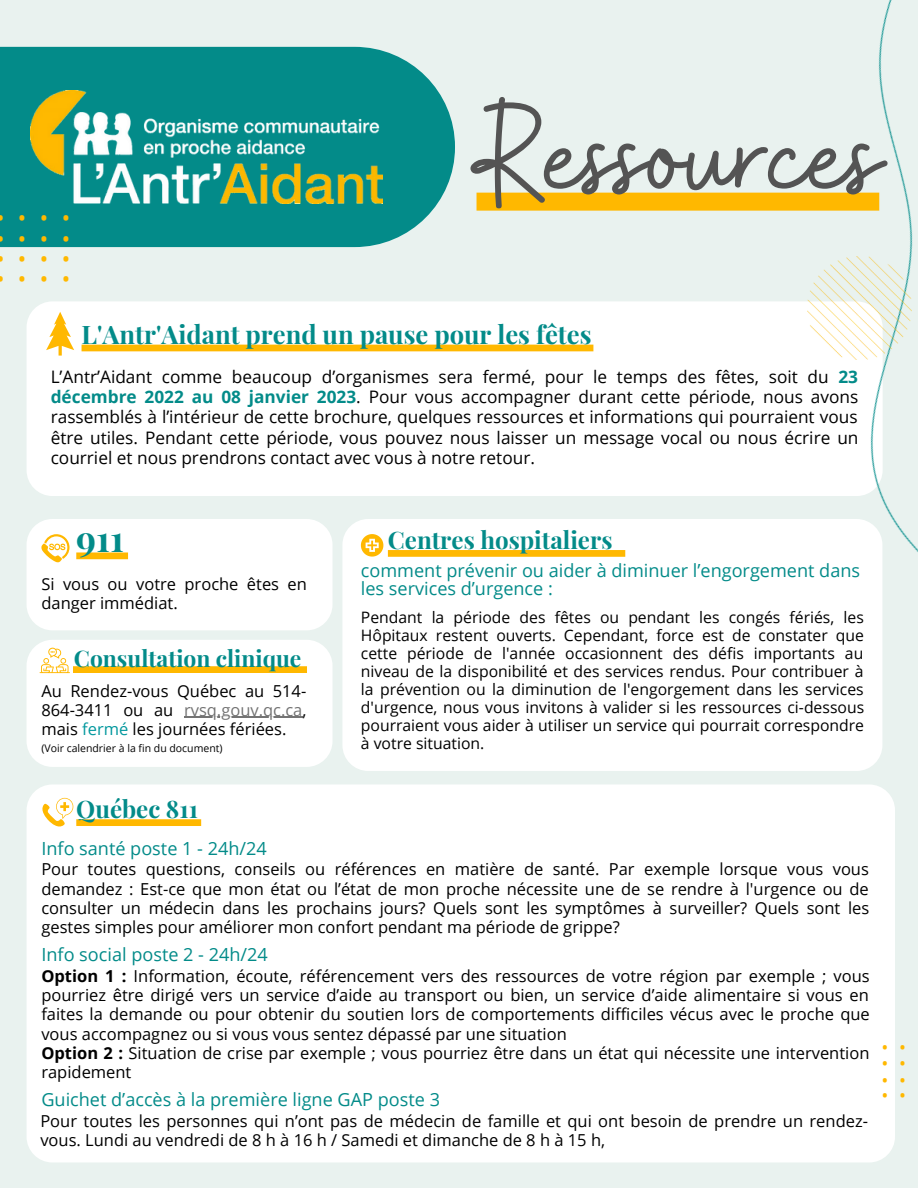
<style>
.page{position:relative;width:918px;height:1188px;background:#e9f2ef}
.page>*{position:absolute;margin:0;border:0;box-sizing:border-box;transform-origin:0 0}
.t1{font:147.3px "Buffalo";color:#545454}
.t2{font:41.85px "Open Sans";color:#ffb800}
.t3{font:700 36.15px "Playfair Display";color:#038b89}
.t4{font:33.6px "Open Sans";color:#ffb800}
.t5{font:700 25.5px "Playfair Display";color:#038b89}
.t6{font:700 24.15px "Playfair Display";color:#038b89}
.t7{font:700 22.8px "Playfair Display";color:#038b89}
.t8{font:18.15px/18px "Open Sans";color:#038b89}
.t9{font:17.25px/20.2px "Open Sans";color:#000;text-align:justify}
.t10{font:16.5px/19.2px "Open Sans";color:#000}
.t11{font:15.75px/18px "Open Sans";color:#000;text-align:justify}
.t12{font:10.5px "Open Sans";color:#000}
.s1{font-weight:700;color:#038b89}
.s2{color:#737373}
.s3{color:#03989e}
.s4{font-weight:700}
</style>
<div class="page">
<div style="left:342px;top:519px;width:540px;height:252px;background:#fff;border-radius:26px"></div>
<div style="left:27px;top:301px;width:856px;height:195px;background:#fff;border-radius:26px"></div>
<div style="left:27px;top:519px;width:306px;height:111px;background:#fff;border-radius:26px"></div>
<div style="left:27px;top:640px;width:306px;height:127px;background:#fff;border-radius:26px"></div>
<div style="left:27px;top:784px;width:868px;height:378px;background:#fff;border-radius:26px"></div>
<div style="left:76px;top:552px;width:52px;height:7px;background:#ffb800"></div>
<div style="left:82px;top:345px;width:511px;height:6px;background:#ffb800"></div>
<div style="left:76px;top:819px;width:125px;height:7px;background:#ffb800"></div>
<div style="left:73px;top:666px;width:234px;height:7px;background:#ffb800"></div>
<div style="left:388px;top:550px;width:237px;height:7px;background:#ffb800"></div>
<svg style="left:361px;top:534px;width:22px;height:23px"></svg>
<svg style="left:41px;top:534px;width:29px;height:28px"></svg>
<svg style="left:40px;top:648px;width:30px;height:25px"></svg>
<svg style="left:42px;top:798px;width:31px;height:29px"></svg>
<svg style="left:0;top:47px;width:455px;height:200px;background:#169391"></svg>
<img style="left:31px;top:91px;width:352px;height:112px">
<svg style="left:46px;top:312px;width:28px;height:44px"></svg>
<hr style="left:184px;top:717px;width:118px;height:1px;background:#737373">
<div style="left:477px;top:193px;width:402px;height:18px;background:#ffb800"></div>
<img style="left:635px;top:0;width:283px;height:552px">
<img style="left:807px;top:256px;width:105px;height:104px">
<h2 class="t2" style="left:-6px;top:176px;width:79px">....</h2>
<h2 class="t2" style="left:-6px;top:196px;width:79px">....</h2>
<h2 class="t2" style="left:-6px;top:217px;width:79px">....</h2>
<h2 class="t2" style="left:-6px;top:237px;width:79px">....</h2>
<h1 class="t1" style="left:477px;top:61px;width:406px">Ressources</h1>
<h3 class="t5" style="left:82px;top:316px;width:512px">L'Antr'Aidant prend un pause pour les fêtes</h3>
<p class="t9" style="left:51px;top:366px;width:809px">L’Antr’Aidant comme beaucoup d’organismes sera fermé, pour le temps des fêtes, soit du <span class="s1">23 décembre 2022 au 08 janvier 2023</span>. Pour vous accompagner durant cette période, nous avons rassemblés à l’intérieur de cette brochure, quelques ressources et informations qui pourraient vous être utiles. Pendant cette période, vous pouvez nous laisser un message vocal ou nous écrire un courriel et nous prendrons contact avec vous à notre retour.</p>
<h3 class="t3" style="left:76px;top:513px;width:49px">911</h3>
<h3 class="t6" style="left:388px;top:523px;width:226px">Centres hospitaliers</h3>
<p class="t10" style="left:41px;top:574px;width:267px">Si vous ou votre proche êtes en danger immédiat.</p>
<h3 class="t7" style="left:74px;top:642px;width:229px">Consultation clinique</h3>
<p class="t10" style="left:41px;top:681px;width:267px;text-align:justify">Au Rendez-vous Québec au 514- 864-3411 ou au <span class="s2">rvsq.gouv.qc.ca</span>, mais <span class="s3">fermé</span> les journées fériées.</p>
<p class="t12" style="left:41px;top:741px;width:183px">(Voir calendrier à la fin du document)</p>
<h3 class="t6" style="left:76px;top:792px;width:123px">Québec 811</h3>
<p class="t8" style="left:41px;top:839px;width:227px">Info santé poste 1 - 24h/24</p>
<p class="t8" style="left:361px;top:561px;width:501px">comment prévenir ou aider à diminuer l’engorgement dans les services d’urgence :</p>
<p class="t11" style="left:361px;top:608px;width:505px">Pendant la période des fêtes ou pendant les congés fériés, les Hôpitaux restent ouverts. Cependant, force est de constater que cette période de l'année occasionnent des défis importants au niveau de la disponibilité et des services rendus. Pour contribuer à la prévention ou la diminution de l'engorgement dans les services d'urgence, nous vous invitons à valider si les ressources ci-dessous pourraient vous aider à utiliser un service qui pourrait correspondre à votre situation.</p>
<p class="t10" style="left:41px;top:859px;width:829px;text-align:justify">Pour toutes questions, conseils ou références en matière de santé. Par exemple lorsque vous vous demandez : Est-ce que mon état ou l’état de mon proche nécessite une de se rendre à l'urgence ou de consulter un médecin dans les prochains jours? Quels sont les symptômes à surveiller? Quels sont les gestes simples pour améliorer mon confort pendant ma période de grippe?</p>
<p class="t8" style="left:41px;top:945px;width:228px">Info social poste 2 - 24h/24</p>
<p class="t10" style="left:41px;top:966px;width:830px"><span class="s4">Option 1 :</span> Information, écoute, référencement vers des ressources de votre région par exemple ; vous pourriez être dirigé vers un service d’aide au transport ou bien, un service d’aide alimentaire si vous en faites la demande ou pour obtenir du soutien lors de comportements difficiles vécus avec le proche que vous accompagnez ou si vous vous sentez dépassé par une situation<br><span class="s4">Option 2 :</span> Situation de crise par exemple ; vous pourriez être dans un état qui nécessite une intervention rapidement</p>
<p class="t8" style="left:41px;top:1090px;width:400px">Guichet d’accès à la première ligne GAP poste 3</p>
<p class="t10" style="left:40px;top:1111px;width:829px">Pour toutes les personnes qui n’ont pas de médecin de famille et qui ont besoin de prendre un rendez&shy;vous. Lundi au vendredi de 8 h à 16 h / Samedi et dimanche de 8 h à 15 h,</p>
<h3 class="t4" style="left:881px;top:1013px;width:28px">. .</h3>
<h3 class="t4" style="left:881px;top:1029px;width:28px">. .</h3>
<h3 class="t4" style="left:881px;top:1046px;width:28px">. .</h3>
<h3 class="t4" style="left:881px;top:1062px;width:28px">. .</h3>
</div>
